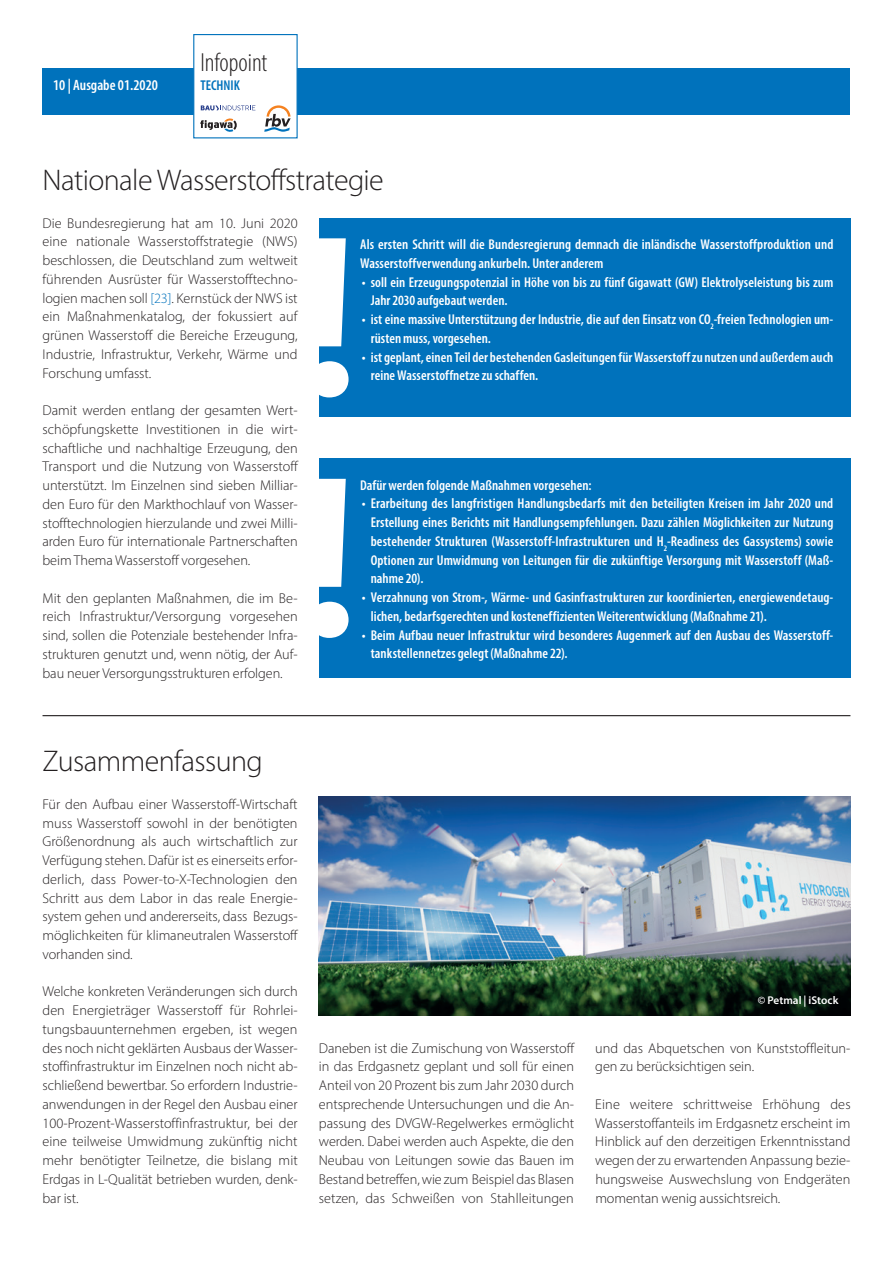
<style>
.page{position:relative;width:893px;height:1263px;background:#fff}
.page>*{position:absolute;margin:0;border:0;box-sizing:border-box;transform-origin:0 0}
.t1{font:300 30px "Myriad Pro";letter-spacing:-.02em;color:#231f20}
.t2{font:300 condensed 26.25px "Myriad Pro";color:#231f20}
.t3{font:600 condensed 15px "Myriad Pro";color:#fff}
.t4{font:300 14.25px/18.8px "Myriad Pro";letter-spacing:-.005em;color:#231f20;text-align:justify}
.t5{font:600 condensed 14.25px/18.8px "Myriad Pro";letter-spacing:.005em;color:#fff}
.t6{font:600 condensed 14.25px "Myriad Pro";color:#0072bc}
.t7{font:600 11.25px "Myriad Pro";color:#fff}
.s1{color:#0072bc}
</style>
<div class="page">
<div style="left:43px;top:68px;width:807px;height:47px;background:#0072bc"></div>
<div style="left:193px;top:34px;width:105px;height:104px;background:#fff;border:1px solid #0072bc"></div>
<svg style="left:264px;top:105px;width:27px;height:27px"></svg>
<svg style="left:201px;top:105px;width:54px;height:5px"></svg>
<svg style="left:200px;top:118px;width:37px;height:14px"></svg>
<div style="left:319px;top:218px;width:531px;height:199px;background:#0072bc"></div>
<div style="left:319px;top:459px;width:531px;height:219px;background:#0072bc"></div>
<svg style="left:319px;top:238px;width:30px;height:159px"></svg>
<svg style="left:319px;top:479px;width:30px;height:159px"></svg>
<img style="left:319px;top:796px;width:531px;height:219px">
<hr style="left:43px;top:715px;width:807px;height:1px;background:#231f20">
<p class="t3" style="left:53px;top:76px;width:106px">10 | Ausgabe 01.2020</p>
<h2 class="t2" style="left:200px;top:46px;width:69px">Infopoint</h2>
<p class="t6" style="left:200px;top:77px;width:41px">TECHNIK</p>
<h1 class="t1" style="left:43px;top:162px;width:343px">Nationale Wasserstoffstrategie</h1>
<p class="t4" style="left:43px;top:213px;width:257px">Die Bundesregierung hat am 10. Juni 2020 eine nationale Wasserstoffstrategie (NWS) beschlossen, die Deutschland zum weltweit führenden Ausrüster für Wasserstofftechno&shy;logien machen soll <span class="s1">[23]</span>. Kernstück der NWS ist ein Maßnahmenkatalog, der fokussiert auf grünen Wasserstoff die Bereiche Erzeugung, Industrie, Infrastruktur, Verkehr, Wärme und Forschung umfasst.</p>
<p class="t4" style="left:43px;top:401px;width:257px">Damit werden entlang der gesamten Wert&shy;schöpfungskette Investitionen in die wirt&shy;schaftliche und nachhaltige Erzeugung, den Transport und die Nutzung von Wasserstoff unterstützt. Im Einzelnen sind sieben Milliar&shy;den Euro für den Markthochlauf von Wasser&shy;stofftechnologien hierzulande und zwei Milli&shy;arden Euro für internationale Partnerschaften beim Thema Wasserstoff vorgesehen.</p>
<p class="t4" style="left:43px;top:588px;width:257px">Mit den geplanten Maßnahmen, die im Be&shy;reich Infrastruktur/Versorgung vorgesehen sind, sollen die Potenziale bestehender Infra&shy;strukturen genutzt und, wenn nötig, der Auf&shy;bau neuer Versorgungsstrukturen erfolgen.</p>
<p class="t5" style="left:360px;top:235px;width:475px">Als ersten Schritt will die Bundesregierung demnach die inländische Wasserstoffproduktion und<br>Wasserstoffverwendung ankurbeln. Unter anderem</p>
<p class="t5" style="left:371px;top:272px;width:464px;text-indent:-9px">• soll ein Erzeugungspotenzial in Höhe von bis zu fünf Gigawatt (GW) Elektrolyseleistung bis zum<br>Jahr 2030 aufgebaut werden.</p>
<p class="t5" style="left:371px;top:310px;width:461px;text-indent:-9px">• ist eine massive Unterstützung der Industrie, die auf den Einsatz von CO<sub>2</sub>-freien Technologien um--- rüsten muss, vorgesehen.</p>
<p class="t5" style="left:371px;top:347px;width:464px;text-indent:-9px">• ist geplant, einen Teil der bestehenden Gasleitungen für Wasserstoff zu nutzen und außerdem auch reine Wasserstoffnetze zu schaffen.</p>
<p class="t5" style="left:360px;top:475px;width:233px">Dafür werden folgende Maßnahmen vorgesehen:</p>
<p class="t5" style="left:371px;top:494px;width:464px;text-align:justify;text-indent:-9px">• Erarbeitung des langfristigen Handlungsbedarfs mit den beteiligten Kreisen im Jahr 2020 und Erstellung eines Berichts mit Handlungsempfehlungen. Dazu zählen Möglichkeiten zur Nutzung bestehender Strukturen (Wasserstoff-Infrastrukturen und H<sub>2</sub>-Readiness des Gassystems) sowie Optionen zur Umwidmung von Leitungen für die zukünftige Versorgung mit Wasserstoff (Maß&shy;nahme 20).</p>
<p class="t5" style="left:371px;top:588px;width:463px;text-indent:-9px">• Verzahnung von Strom-, Wärme- und Gasinfrastrukturen zur koordinierten, energiewendetaug&shy;lichen, bedarfsgerechten und kosteneffizienten Weiterentwicklung (Maßnahme 21).</p>
<p class="t5" style="left:371px;top:625px;width:463px;text-indent:-9px">• Beim Aufbau neuer Infrastruktur wird besonderes Augenmerk auf den Ausbau des Wasserstoff&shy;tankstellennetzes gelegt (Maßnahme 22).</p>
<h1 class="t1" style="left:43px;top:743px;width:222px">Zusammenfassung</h1>
<p class="t4" style="left:43px;top:795px;width:257px">Für den Aufbau einer Wasserstoff-Wirtschaft muss Wasserstoff sowohl in der benötigten Größenordnung als auch wirtschaftlich zur Verfügung stehen. Dafür ist es einerseits erfor&shy;derlich, dass Power-to-X-Technologien den Schritt aus dem Labor in das reale Energie&shy;system gehen und andererseits, dass Bezugs&shy;möglichkeiten für klimaneutralen Wasserstoff vorhanden sind.</p>
<p class="t4" style="left:43px;top:982px;width:257px">Welche konkreten Veränderungen sich durch den Energieträger Wasserstoff für Rohrlei&shy;tungsbauunternehmen ergeben, ist wegen des noch nicht geklärten Ausbaus der Wasser&shy;stoffinfrastruktur im Einzelnen noch nicht ab&shy;schließend bewertbar. So erfordern Industrie&shy;anwendungen in der Regel den Ausbau einer 100-Prozent-Wasserstoffinfrastruktur, bei der eine teilweise Umwidmung zukünftig nicht mehr benötigter Teilnetze, die bislang mit Erdgas in L-Qualität betrieben wurden, denk&shy;bar ist.</p>
<p class="t7" style="left:758px;top:993px;width:82px">© Petmal | iStock</p>
<p class="t4" style="left:319px;top:1038px;width:257px">Daneben ist die Zumischung von Wasserstoff in das Erdgasnetz geplant und soll für einen Anteil von 20 Prozent bis zum Jahr 2030 durch entsprechende Untersuchungen und die An&shy;passung des DVGW-Regelwerkes ermöglicht werden. Dabei werden auch Aspekte, die den Neubau von Leitungen sowie das Bauen im Bestand betreffen, wie zum Beispiel das Blasen setzen, das Schweißen von Stahlleitungen</p>
<p class="t4" style="left:595px;top:1038px;width:257px">und das Abquetschen von Kunststoffleitun&shy;gen zu berücksichtigen sein.</p>
<p class="t4" style="left:595px;top:1095px;width:257px">Eine weitere schrittweise Erhöhung des Wasserstoffanteils im Erdgasnetz erscheint im Hinblick auf den derzeitigen Erkenntnisstand wegen der zu erwartenden Anpassung bezie&shy;hungsweise Auswechslung von Endgeräten momentan wenig aussichtsreich.</p>
</div>
